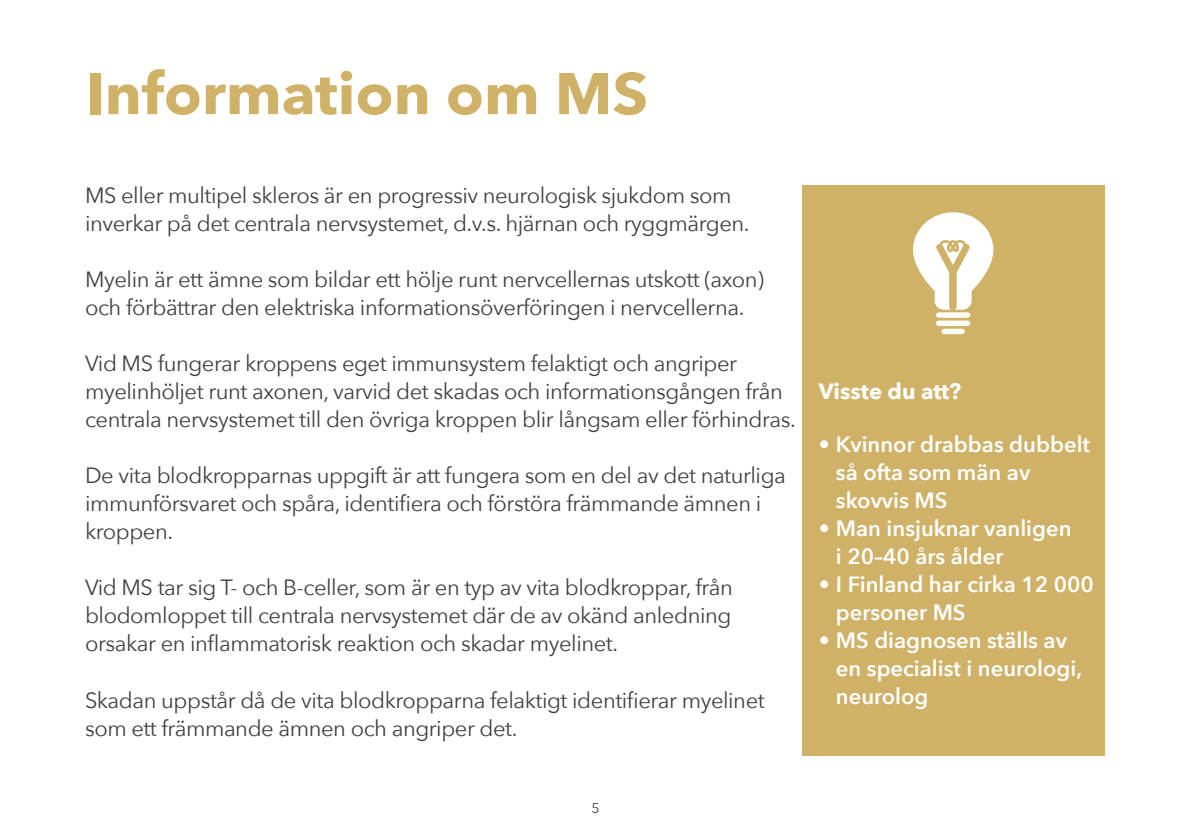
<style>
.page{position:relative;width:1191px;height:840px;background:#fff}
.page>*{position:absolute;margin:0;border:0;box-sizing:border-box;transform-origin:0 0}
.t1{font:700 58px "Avenir Next";color:#cfb268;scale:1.04 1}
.t2{font:22px/28px "Avenir Next";letter-spacing:-.02em;color:#414042}
.t3{font:600 22px/28px "Avenir Next";color:#fff}
.t4{font:700 22px "Avenir Next";color:#fff}
.t5{font:14px "Avenir Next";color:#414042}
</style>
<div class="page">
<div style="left:802px;top:185px;width:302px;height:570px;background:#cfb268"></div>
<div style="left:936px;top:312px;width:34px;height:5px;background:#fff;border-radius:3px"></div>
<div style="left:936px;top:320px;width:34px;height:6px;background:#fff;border-radius:3px"></div>
<div style="left:941px;top:328px;width:23px;height:6px;background:#fff;border-radius:3px"></div>
<svg style="left:913px;top:212px;width:80px;height:98px"></svg>
<h1 class="t1" style="left:85px;top:43px;width:542px">Information om MS</h1>
<p class="t2" style="left:85px;top:180px;width:666px">MS eller multipel skleros är en progressiv neurologisk sjukdom som inverkar på det centrala nervsystemet, d.v.s. hjärnan och ryggmärgen.</p>
<p class="t2" style="left:85px;top:264px;width:680px">Myelin är ett ämne som bildar ett hölje runt nervcellernas utskott (axon) och förbättrar den elektriska informationsöverföringen i nervcellerna.</p>
<p class="t2" style="left:85px;top:348px;width:712px">Vid MS fungerar kroppens eget immunsystem felaktigt och angriper myelinhöljet runt axonen, varvid det skadas och informationsgången från centrala nervsystemet till den övriga kroppen blir långsam eller förhindras.</p>
<p class="t2" style="left:85px;top:460px;width:702px">De vita blodkropparnas uppgift är att fungera som en del av det naturliga immunförsvaret och spåra, identifiera och förstöra främmande ämnen i kroppen.</p>
<p class="t2" style="left:85px;top:572px;width:649px;text-align:justify">Vid MS tar sig T- och B-celler, som är en typ av vita blodkroppar, från blodomloppet till centrala nervsystemet där de av okänd anledning orsakar en inflammatorisk reaktion och skadar myelinet.</p>
<p class="t2" style="left:85px;top:684px;width:681px">Skadan uppstår då de vita blodkropparna felaktigt identifierar myelinet som ett främmande ämnen och angriper det.</p>
<p class="t4" style="left:819px;top:372px;width:144px">Visste du att?</p>
<p class="t3" style="left:836px;top:429px;width:255px;text-indent:-17px">• Kvinnor drabbas dubbelt så ofta som män av skovvis MS</p>
<p class="t3" style="left:836px;top:513px;width:237px;text-indent:-17px">• Man insjuknar vanligen i 20–40 års ålder</p>
<p class="t3" style="left:836px;top:569px;width:259px;text-indent:-17px">• I Finland har cirka 12 000 personer MS</p>
<p class="t3" style="left:836px;top:625px;width:248px;text-indent:-17px">• MS diagnosen ställs av en specialist i neurologi, neurolog</p>
<p class="t5" style="left:591px;top:795px;width:10px">5</p>
</div>
